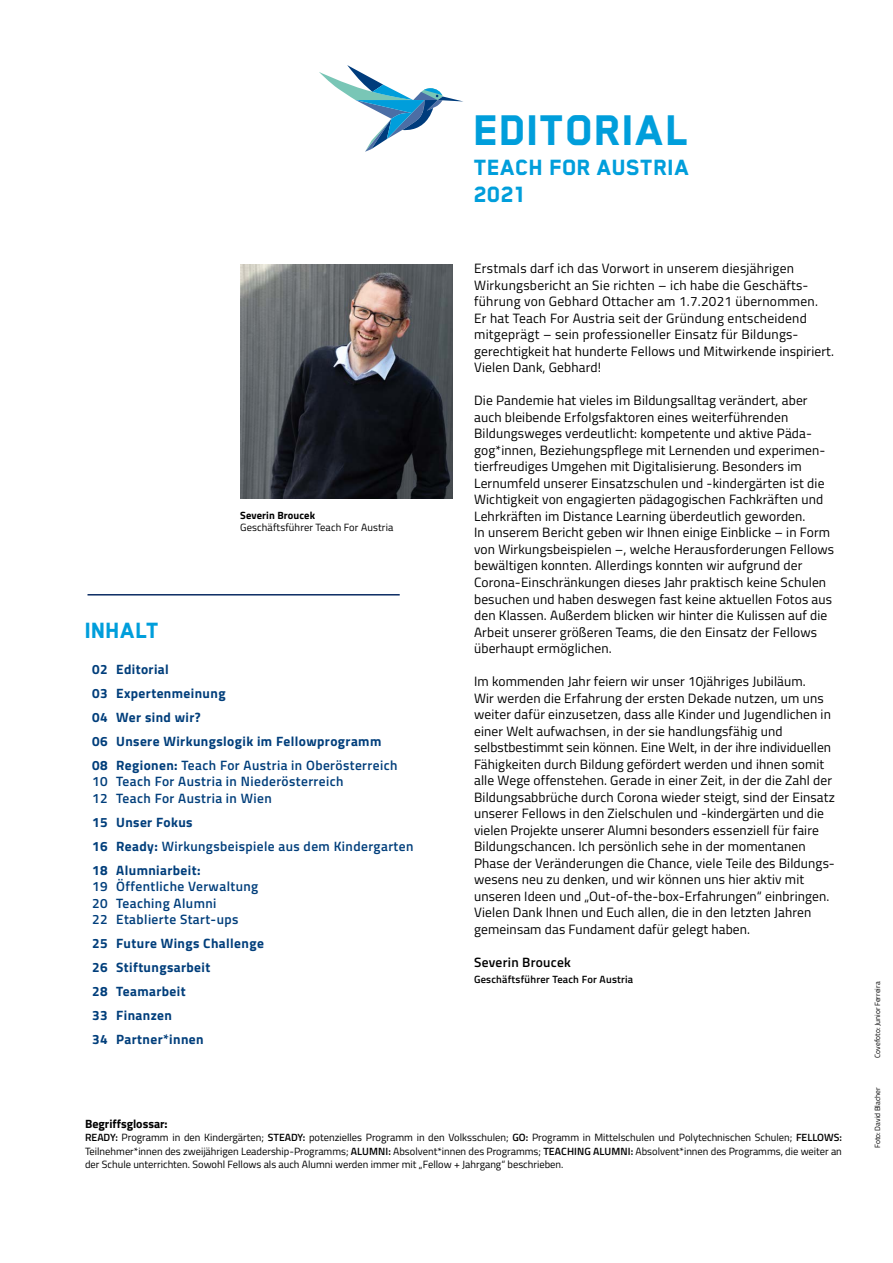
<style>
.page{position:relative;width:893px;height:1263px;background:#fff}
.page>*{position:absolute;margin:0;border:0;box-sizing:border-box;transform-origin:0 0}
.headline{font:800 49.5px "Blender Pro";letter-spacing:.015em;color:#009edb}
.Headline_2{font:800 25.5px "Blender Pro";letter-spacing:.01em;color:#009edb}
.Copy{font:13.5px/16.5px "Titillium Web";letter-spacing:.01em;color:#000}
.Copy-2{font:600 13.5px "Titillium Web";letter-spacing:.03em;color:#003e7b}
.Copy-3{font:700 13.5px "Titillium Web";letter-spacing:.03em;color:#003e7b}
.Copy-4{font:600 13.5px "Titillium Web";letter-spacing:.02em;color:#000}
.Copy-5{font:700 12px "Titillium Web";color:#000}
.Copy-6{font:10.5px/13.5px "Titillium Web";color:#000;text-align:justify}
.Copy-7{font:600 10.5px "Titillium Web";letter-spacing:.02em;color:#000}
.Copy-8{font:700 10.5px "Titillium Web";letter-spacing:.01em;color:#000}
.Copy-9{font:7.5px "Titillium Web";color:#000}
.s1{font-weight:700}
.s2{font-weight:600}
</style>
<div class="page">
<svg style="left:319px;top:65px;width:144px;height:87px"></svg>
<img style="left:240px;top:265px;width:213px;height:234px">
<hr style="left:88px;top:594px;width:312px;height:1px;background:#0b2c63">
<p class="Copy-8" style="left:240px;top:507px;width:76px">Severin Broucek</p>
<p class="Copy-6" style="left:240px;top:520px;width:155px">Geschäftsführer Teach For Austria</p>
<p class="Headline_2" style="left:85px;top:617px;width:76px">INHALT</p>
<p class="Copy-3" style="left:116px;top:659px;width:54px">Editorial</p>
<p class="Copy-3" style="left:116px;top:683px;width:111px">Expertenmeinung</p>
<p class="Copy-3" style="left:116px;top:707px;width:86px">Wer sind wir?</p>
<p class="Copy-3" style="left:116px;top:731px;width:267px">Unsere Wirkungslogik im Fellowprogramm</p>
<p class="Copy-2" style="left:116px;top:755px;width:283px"><span class="s1">Regionen:</span> Teach For Austria in Oberösterreich</p>
<p class="Copy-2" style="left:116px;top:771px;width:229px">Teach For Austria in Niederösterreich</p>
<p class="Copy-2" style="left:116px;top:788px;width:157px">Teach For Austria in Wien</p>
<p class="Copy-3" style="left:116px;top:812px;width:78px">Unser Fokus</p>
<p class="Copy-2" style="left:116px;top:836px;width:299px"><span class="s1">Ready:</span> Wirkungsbeispiele aus dem Kindergarten</p>
<p class="Copy-3" style="left:116px;top:860px;width:86px">Alumniarbeit:</p>
<p class="Copy-2" style="left:116px;top:876px;width:144px">Öffentliche Verwaltung</p>
<p class="Copy-2" style="left:116px;top:893px;width:102px">Teaching Alumni</p>
<p class="Copy-2" style="left:116px;top:909px;width:124px">Etablierte Start-ups</p>
<p class="Copy-3" style="left:116px;top:933px;width:149px">Future Wings Challenge</p>
<p class="Copy-3" style="left:116px;top:957px;width:96px">Stiftungsarbeit</p>
<p class="Copy-3" style="left:116px;top:981px;width:71px">Teamarbeit</p>
<p class="Copy-3" style="left:116px;top:1005px;width:57px">Finanzen</p>
<p class="Copy-3" style="left:116px;top:1029px;width:89px">Partner*innen</p>
<p class="Copy-3" style="left:92px;top:659px;width:17px">02</p>
<p class="Copy-3" style="left:92px;top:683px;width:17px">03</p>
<p class="Copy-3" style="left:92px;top:707px;width:17px">04</p>
<p class="Copy-3" style="left:92px;top:731px;width:17px">06</p>
<p class="Copy-3" style="left:92px;top:755px;width:17px">08</p>
<p class="Copy-2" style="left:92px;top:771px;width:17px">10</p>
<p class="Copy-2" style="left:92px;top:788px;width:17px">12</p>
<p class="Copy-3" style="left:92px;top:812px;width:17px">15</p>
<p class="Copy-3" style="left:92px;top:836px;width:17px">16</p>
<p class="Copy-3" style="left:92px;top:860px;width:17px">18</p>
<p class="Copy-2" style="left:92px;top:876px;width:17px">19</p>
<p class="Copy-2" style="left:92px;top:893px;width:17px">20</p>
<p class="Copy-2" style="left:92px;top:909px;width:17px">22</p>
<p class="Copy-3" style="left:92px;top:933px;width:17px">25</p>
<p class="Copy-3" style="left:92px;top:957px;width:17px">26</p>
<p class="Copy-3" style="left:92px;top:981px;width:17px">28</p>
<p class="Copy-3" style="left:92px;top:1005px;width:17px">33</p>
<p class="Copy-3" style="left:92px;top:1029px;width:17px">34</p>
<p class="headline" style="left:474px;top:103px;width:217px">EDITORIAL</p>
<p class="Headline_2" style="left:474px;top:154px;width:217px">TEACH FOR AUSTRIA</p>
<p class="Headline_2" style="left:474px;top:181px;width:54px">2021</p>
<p class="Copy" style="left:474px;top:260px;width:336px">Erstmals darf ich das Vorwort in unserem diesjährigen<br>Wirkungsbericht an Sie richten – ich habe die Geschäfts-</p>
<p class="Copy" style="left:474px;top:293px;width:345px">führung von Gebhard Ottacher am 1.7.2021 übernommen.</p>
<p class="Copy" style="left:474px;top:309px;width:334px">Er hat Teach For Austria seit der Gründung entscheidend mitgeprägt – sein professioneller Einsatz für Bildungs-</p>
<p class="Copy" style="left:474px;top:342px;width:361px">gerechtigkeit hat hunderte Fellows und Mitwirkende inspiriert.</p>
<p class="Copy" style="left:474px;top:359px;width:128px">Vielen Dank, Gebhard!</p>
<p class="Copy" style="left:474px;top:392px;width:353px">Die Pandemie hat vieles im Bildungsalltag verändert, aber auch bleibende Erfolgsfaktoren eines weiterführenden Bildungsweges verdeutlicht: kompetente und aktive Päda&shy;gog*innen, Beziehungspflege mit Lernenden und experimen&shy;tierfreudiges Umgehen mit Digitalisierung. Besonders im Lernumfeld unserer Einsatzschulen und -kindergärten ist die Wichtigkeit von engagierten pädagogischen Fachkräften und Lehrkräften im Distance Learning überdeutlich geworden.</p>
<p class="Copy" style="left:474px;top:524px;width:362px">In unserem Bericht geben wir Ihnen einige Einblicke – in Form von Wirkungsbeispielen –, welche Herausforderungen Fellows bewältigen konnten. Allerdings konnten wir aufgrund der Corona-Einschränkungen dieses Jahr praktisch keine Schulen besuchen und haben deswegen fast keine aktuellen Fotos aus den Klassen. Außerdem blicken wir hinter die Kulissen auf die Arbeit unserer größeren Teams, die den Einsatz der Fellows überhaupt ermöglichen.</p>
<p class="Copy" style="left:474px;top:672px;width:333px">Im kommenden Jahr feiern wir unser 10jähriges Jubiläum.</p>
<p class="Copy" style="left:474px;top:689px;width:362px">Wir werden die Erfahrung der ersten Dekade nutzen, um uns weiter dafür einzusetzen, dass alle Kinder und Jugendlichen in einer Welt aufwachsen, in der sie handlungsfähig und selbstbestimmt sein können. Eine Welt, in der ihre individuellen Fähigkeiten durch Bildung gefördert werden und ihnen somit alle Wege offenstehen. Gerade in einer Zeit, in der die Zahl der Bildungsabbrüche durch Corona wieder steigt, sind der Einsatz unserer Fellows in den Zielschulen und -kindergärten und die vielen Projekte unserer Alumni besonders essenziell für faire Bildungschancen. Ich persönlich sehe in der momentanen Phase der Veränderungen die Chance, viele Teile des Bildungs&shy;wesens neu zu denken, und wir können uns hier aktiv mit unseren Ideen und „Out-of-the-box-Erfahrungen“ einbringen.<br>Vielen Dank Ihnen und Euch allen, die in den letzten Jahren gemeinsam das Fundament dafür gelegt haben.</p>
<p class="Copy-4" style="left:474px;top:952px;width:98px">Severin Broucek</p>
<p class="Copy-7" style="left:474px;top:971px;width:161px">Geschäftsführer Teach For Austria</p>
<p class="Copy-5" style="left:85px;top:1114px;width:84px">Begriffsglossar:</p>
<p class="Copy-6" style="left:85px;top:1130px;width:758px"><span class="s2">READY:</span> Programm in den Kindergärten; <span class="s2">STEADY:</span> potenzielles Programm in den Volksschulen; <span class="s2">GO:</span> Programm in Mittelschulen und Polytechnischen Schulen; <span class="s2">FELLOWS:<br></span>Teilnehmer*innen des zweijährigen Leadership-Programms; <span class="s2">ALUMNI:</span> Absolvent*innen des Programms; <span class="s2">TEACHING ALUMNI:</span> Absolvent*innen des Programms, die weiter an der Schule unterrichten. Sowohl Fellows als auch Alumni werden immer mit „Fellow + Jahrgang“ beschrieben.</p>
<p class="Copy-9" style="left:872px;top:1058px;width:77px;rotate:-90deg">Covefoto: Junior Ferreira</p>
<p class="Copy-9" style="left:872px;top:1148px;width:62px;rotate:-90deg">Foto: David Blacher</p>
</div>
